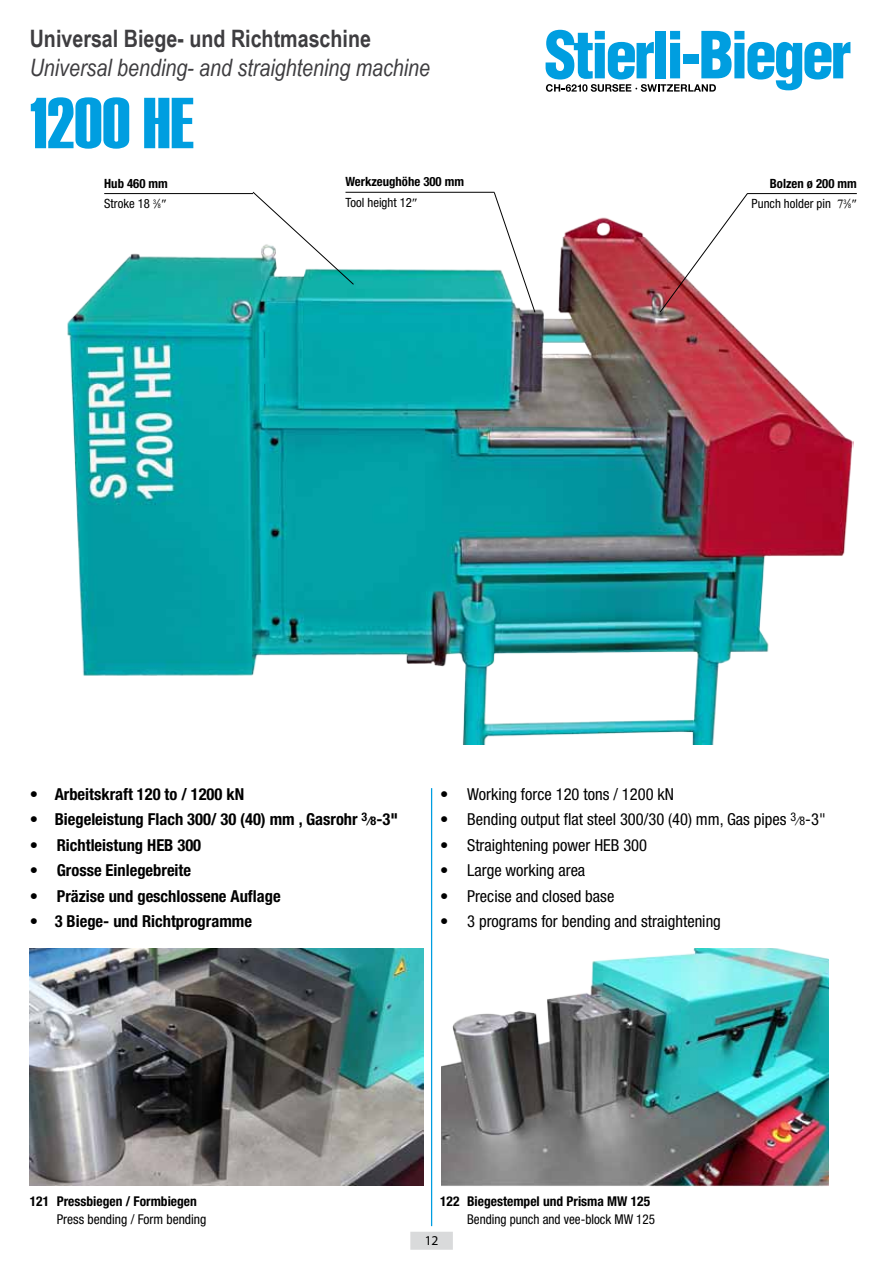
<style>
.page{position:relative;width:893px;height:1263px;background:#fff}
.page>*{position:absolute;margin:0;border:0;box-sizing:border-box;transform-origin:0 0}
.t1{font:72px "Haettenschweiler";color:#009ee0}
.t2{font:italic 24px "Arial Narrow";color:#3e3d40}
.t3{font:700 24px "Arial Narrow";color:#3e3d40}
.t4{font:condensed 16.5px "Helvetica Neue LT Std";color:#000}
.t5{font:700 condensed 16.5px "Helvetica Neue LT Std";color:#000}
.t6{font:700 condensed 13.5px "Helvetica Neue LT Std";color:#000}
.t7{font:condensed 13.5px "Helvetica Neue LT Std";color:#000}
.t8{font:13.5px "Myriad Pro";color:#000}
.t9{font:condensed 12.75px/20.7px "Helvetica Neue LT Std";color:#000}
.t10{font:700 condensed 12.75px "Helvetica Neue LT Std";color:#000}
.s1{font-weight:700}
.s2{font-size:6.3px}
.s3{font-size:12px}
</style>
<div class="page">
<div style="left:410px;top:1232px;width:43px;height:18px;background:#d9dadb"></div>
<img style="left:67px;top:217px;width:787px;height:528px">
<img style="left:30px;top:948px;width:393px;height:237px">
<img style="left:441px;top:948px;width:387px;height:238px">
<svg style="left:546px;top:30px;width:304px;height:62px"></svg>
<hr style="left:431px;top:788px;width:1px;height:438px;background:#009ee0">
<hr style="left:747px;top:193px;width:110px;height:1px;background:#000">
<svg style="left:659px;top:193px;width:90px;height:120px"></svg>
<hr style="left:104px;top:193px;width:149px;height:1px;background:#000">
<svg style="left:252px;top:191px;width:103px;height:95px"></svg>
<hr style="left:345px;top:192px;width:149px;height:1px;background:#000">
<svg style="left:493px;top:191px;width:43px;height:122px"></svg>
<h2 class="t3" style="left:30px;top:21px;width:343px">Universal Biege- und Richtmaschine</h2>
<h2 class="t2" style="left:30px;top:51px;width:402px">Universal bending- and straightening machine</h2>
<h1 class="t1" style="left:30px;top:74px;width:166px">1200 HE</h1>
<p class="t9" style="left:104px;top:173px;width:65px"><span class="s1">Hub 460 mm<br></span>Stroke 18 <sup>3</sup>⁄<span class="s2">8</span></p>
<p class="t10" style="left:345px;top:174px;width:120px">Werkzeughöhe 300 mm</p>
<p class="t9" style="left:345px;top:192px;width:68px">Tool height 12</p>
<p class="t9" style="left:752px;top:173px;width:107px;text-indent:18px"><span class="s1">Bolzen ø 200 mm<br></span>Punch holder pin <sup>3</sup>⁄<span class="s2">8</span></p>
<p class="t5" style="left:30px;top:784px;width:216px">• Arbeitskraft 120 to / 1200 kN</p>
<p class="t5" style="left:30px;top:809px;width:370px">• Biegeleistung Flach 300/ 30 (40) mm , Gasrohr <sup>3</sup><span class="s3">⁄8</span>-3"</p>
<p class="t5" style="left:30px;top:835px;width:173px">• Richtleistung HEB 300</p>
<p class="t5" style="left:30px;top:860px;width:163px">• Grosse Einlegebreite</p>
<p class="t5" style="left:30px;top:886px;width:252px">• Präzise und geschlossene Auflage</p>
<p class="t5" style="left:30px;top:912px;width:224px">• 3 Biege- und Richtprogramme</p>
<p class="t4" style="left:440px;top:784px;width:235px">• Working force 120 tons / 1200 kN</p>
<p class="t4" style="left:440px;top:810px;width:387px">• Bending output flat steel 300/30 (40) mm, Gas pipes <sup>3</sup><span class="s3">⁄8</span>-3"</p>
<p class="t4" style="left:440px;top:835px;width:209px">• Straightening power HEB 300</p>
<p class="t4" style="left:440px;top:861px;width:147px">• Large working area</p>
<p class="t4" style="left:440px;top:886px;width:176px">• Precise and closed base</p>
<p class="t4" style="left:440px;top:912px;width:282px">• 3 programs for bending and straightening</p>
<p class="t6" style="left:30px;top:1193px;width:169px">121 Pressbiegen / Formbiegen</p>
<p class="t7" style="left:57px;top:1212px;width:151px">Press bending / Form bending</p>
<p class="t6" style="left:440px;top:1193px;width:212px">122 Biegestempel und Prisma MW 125</p>
<p class="t7" style="left:467px;top:1212px;width:190px">Bending punch and vee-block MW 125</p>
<p class="t8" style="left:425px;top:1232px;width:15px">12</p>
</div>
